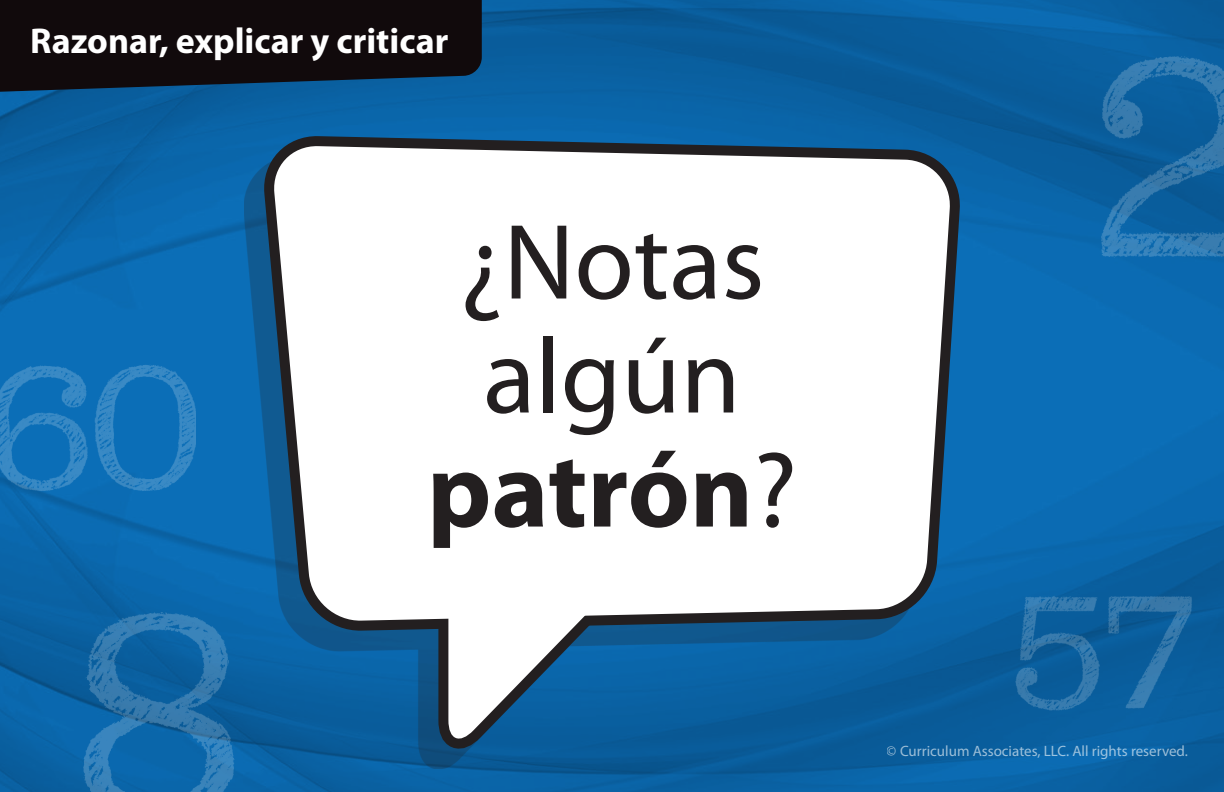
<style>
.page{position:relative;width:1224px;height:792px;background:#fff}
.page>*{position:absolute;margin:0;border:0;box-sizing:border-box;transform-origin:0 0}
.Myriad_54_57{font:108px/114px "Myriad Pro";color:#231f20;text-align:center}
.t1{font:700 36px "Myriad Pro";color:#fff}
.t2{font:15px "Myriad Pro";color:#fff}
.s1{font-weight:700}
</style>
<div class="page">
<img style="left:0;top:0;width:1224px;height:792px">
<img style="left:74px;top:607px;width:169px;height:185px">
<img style="left:1097px;top:50px;width:127px;height:216px">
<img style="left:0;top:356px;width:196px;height:145px">
<img style="left:1014px;top:587px;width:85px;height:131px">
<img style="left:1099px;top:587px;width:95px;height:131px">
<div style="left:244px;top:156px;width:696px;height:613px;background:#231f20;opacity:.25"></div>
<svg style="left:272px;top:126px;width:701px;height:503px;background:#0e5c97"></svg>
<svg style="left:272px;top:146px;width:679px;height:475px"></svg>
<svg style="left:428px;top:562px;width:206px;height:183px"></svg>
<svg style="left:0;top:0;width:482px;height:94px;background:#10131c"></svg>
<h2 class="t1" style="left:30px;top:21px;width:420px">Razonar, explicar y criticar</h2>
<p class="Myriad_54_57" style="left:427px;top:207px;width:372px">¿Notas algún <span class="s1">patrón</span>?</p>
<p class="t2" style="left:887px;top:743px;width:303px">© Curriculum Associates, LLC. All rights reserved.</p>
</div>
